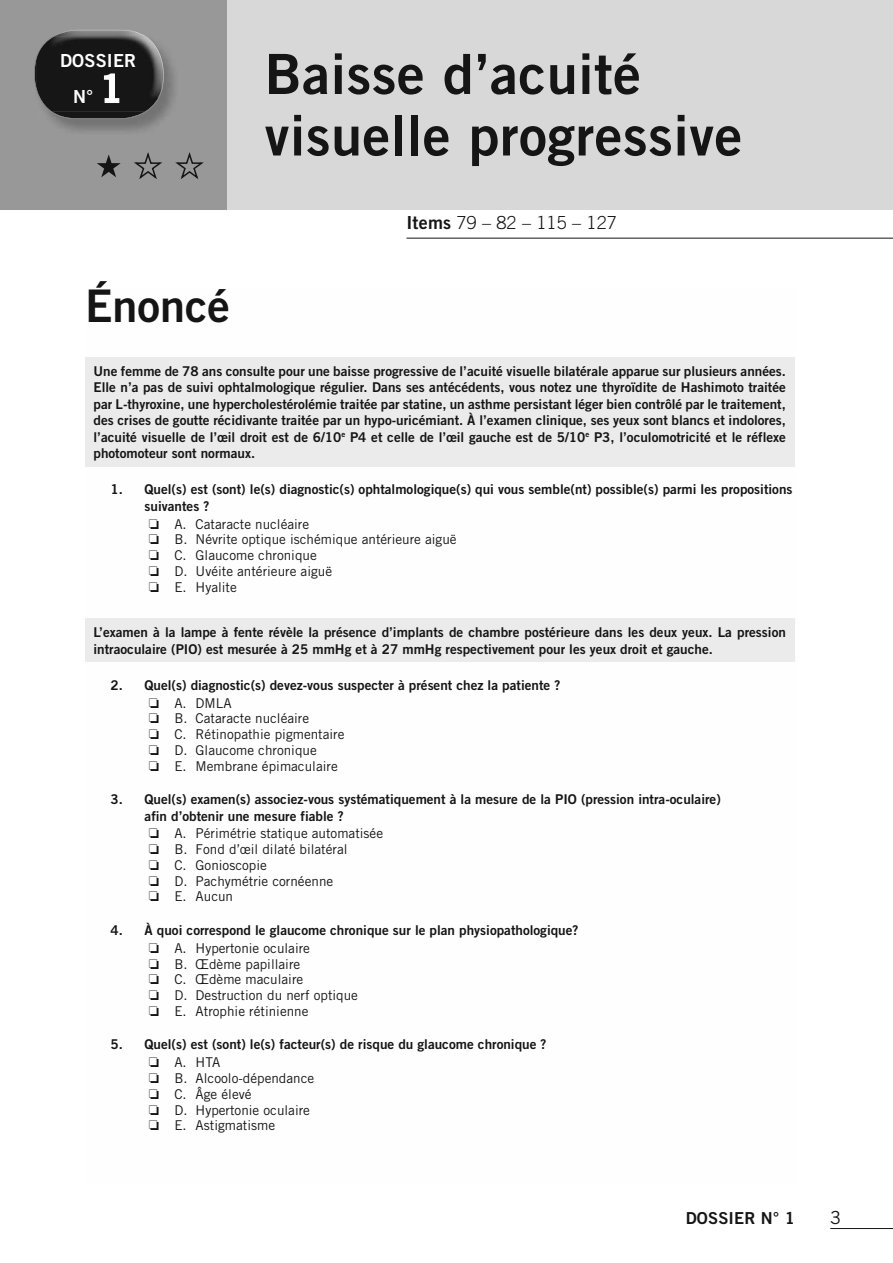
<style>
.page{position:relative;width:893px;height:1263px;background:#fff}
.page>*{position:absolute;margin:0;border:0;box-sizing:border-box;transform-origin:0 0}
.t1{font:55.5px/61.5px "Trade Gothic LT Std Bd 2";letter-spacing:.01em;color:#151516}
.t2{font:45px "Trade Gothic LT Std Bd 2";color:#151516}
.t3{font:300 18px "Trade Gothic LT Std";letter-spacing:.01em;color:#151516}
.t4{font:18px/36px "Trade Gothic LT Std Bd 2";letter-spacing:.01em;color:#fefefe;text-align:center}
.t5{font:18px "Trade Gothic LT Std";color:#151516}
.t6{font:16.5px "Trade Gothic LT Std Bd 2";letter-spacing:.01em;color:#151516}
.t7{font:13.5px/16.5px "Trade Gothic LT Std Bd 2";color:#151516;text-align:justify}
.t8{font:13.5px/15.8px "Trade Gothic LT Std";color:#151516}
.t9{font:13.5px/16.5px "Trade Gothic Bold Two";color:#151516}
.s1{font-size:39px}
.s2{font-family:"Trade Gothic LT Std Bd 2";font-weight:400}
</style>
<div class="page">
<div style="left:221px;top:0;width:672px;height:209px;background:#d8d8d8"></div>
<div style="left:0;top:0;width:226px;height:209px;background:#989898"></div>
<hr style="left:830px;top:1228px;width:63px;height:1px;background:#151516">
<div style="left:85px;top:357px;width:709px;height:110px;background:#ebebeb"></div>
<div style="left:85px;top:619px;width:709px;height:43px;background:#ebebeb"></div>
<hr style="left:406px;top:238px;width:487px;height:1px;background:#151516">
<svg style="left:97px;top:154px;width:24px;height:23px"></svg>
<svg style="left:134px;top:152px;width:28px;height:27px"></svg>
<svg style="left:175px;top:152px;width:29px;height:27px"></svg>
<img style="left:37px;top:36px;width:107px;height:19px">
<img style="left:161px;top:59px;width:3px;height:33px">
<img style="left:77px;top:30px;width:55px;height:1px">
<img style="left:34px;top:55px;width:112px;height:64px">
<img style="left:145px;top:111px;width:16px;height:1px">
<img style="left:130px;top:31px;width:14px;height:5px">
<svg style="left:69px;top:30px;width:7px;height:5px"></svg>
<img style="left:54px;top:31px;width:16px;height:5px">
<img style="left:144px;top:36px;width:17px;height:75px">
<h3 class="t4" style="left:60px;top:44px;width:78px">DOSSIER<br>N° <span class="s1">1</span></h3>
<h2 class="t2" style="left:85px;top:289px;width:147px">Énoncé</h2>
<h1 class="t1" style="left:265px;top:48px;width:479px">Baisse d’acuité visuelle progressive</h1>
<h3 class="t3" style="left:406px;top:212px;width:212px"><span class="s2">Items</span> 79 – 82 – 115 – 127</h3>
<p class="t7" style="left:94px;top:364px;width:694px">Une femme de 78 ans consulte pour une baisse progressive de l’acuité visuelle bilatérale apparue sur plusieurs années.<br>Elle n’a pas de suivi ophtalmologique régulier. Dans ses antécédents, vous notez une thyroïdite de Hashimoto traitée par L-thyroxine, une hypercholestérolémie traitée par statine, un asthme persistant léger bien contrôlé par le traitement, des crises de goutte récidivante traitée par un hypo-uricémiant. À l’examen clinique, ses yeux sont blancs et indolores, l’acuité visuelle de l’œil droit est de 6/10<sup>e</sup> P4 et celle de l’œil gauche est de 5/10<sup>e</sup> P3, l’oculomotricité et le réflexe photomoteur sont normaux.</p>
<p class="t9" style="left:145px;top:482px;width:649px;text-indent:-34px">1. Quel(s) est (sont) le(s) diagnostic(s) ophtalmologique(s) qui vous semble(nt) possible(s) parmi les propositions suivantes ?</p>
<p class="t8" style="left:174px;top:517px;width:284px">A. Cataracte nucléaire<br>B. Névrite optique ischémique antérieure aiguë<br>C. Glaucome chronique<br>D. Uvéite antérieure aiguë<br>E. Hyalite</p>
<p class="t7" style="left:94px;top:625px;width:694px">L’examen à la lampe à fente révèle la présence d’implants de chambre postérieure dans les deux yeux. La pression intraoculaire (PIO) est mesurée à 25 mmHg et à 27 mmHg respectivement pour les yeux droit et gauche.</p>
<p class="t9" style="left:111px;top:678px;width:451px">2. Quel(s) diagnostic(s) devez-vous suspecter à présent chez la patiente ?</p>
<p class="t8" style="left:174px;top:696px;width:172px">A. DMLA<br>B. Cataracte nucléaire<br>C. Rétinopathie pigmentaire<br>D. Glaucome chronique<br>E. Membrane épimaculaire</p>
<p class="t9" style="left:145px;top:792px;width:578px;text-indent:-34px">3. Quel(s) examen(s) associez-vous systématiquement à la mesure de la PIO (pression intra-oculaire) afin d’obtenir une mesure fiable ?</p>
<p class="t8" style="left:174px;top:827px;width:210px">A. Périmétrie statique automatisée<br>B. Fond d’œil dilaté bilatéral<br>C. Gonioscopie<br>D. Pachymétrie cornéenne<br>E. Aucun</p>
<p class="t9" style="left:111px;top:923px;width:469px">4. À quoi correspond le glaucome chronique sur le plan physiopathologique?</p>
<p class="t8" style="left:174px;top:941px;width:185px">A. Hypertonie oculaire<br>B. Œdème papillaire<br>C. Œdème maculaire<br>D. Destruction du nerf optique<br>E. Atrophie rétinienne</p>
<p class="t9" style="left:111px;top:1037px;width:437px">5. Quel(s) est (sont) le(s) facteur(s) de risque du glaucome chronique ?</p>
<p class="t8" style="left:174px;top:1056px;width:141px">A. HTA<br>B. Alcoolo-dépendance<br>C. Âge élevé<br>D. Hypertonie oculaire<br>E. Astigmatisme</p>
<p class="t6" style="left:686px;top:1212px;width:111px">DOSSIER N° 1</p>
<h3 class="t5" style="left:830px;top:1211px;width:12px">3</h3>
</div>
